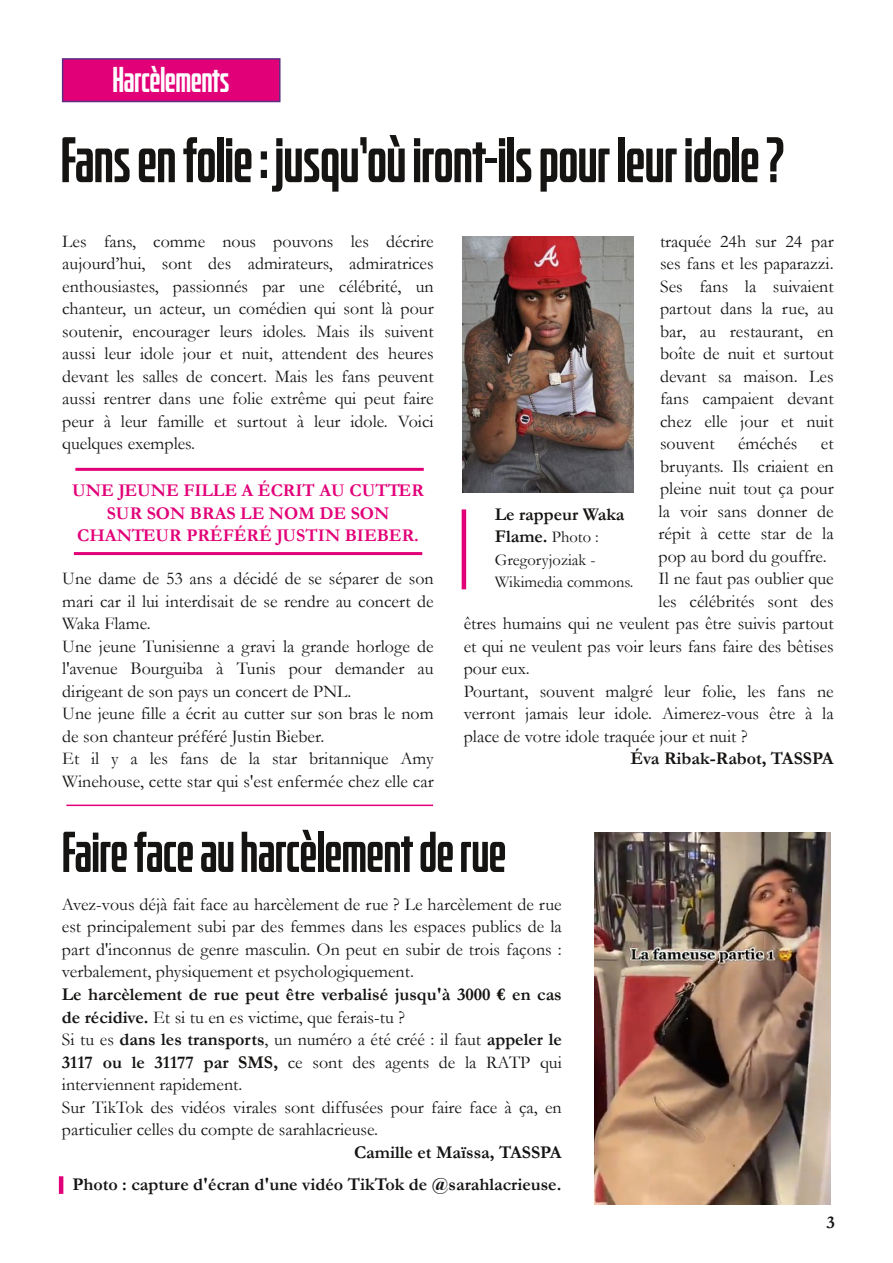
<style>
.page{position:relative;width:893px;height:1263px;background:#fff}
.page>*{position:absolute;margin:0;border:0;box-sizing:border-box;transform-origin:0 0}
.t1{font:700 57px "Bitcrusher Cd Rg";color:#161413}
.t2{font:700 51px "Bitcrusher Cd Rg";color:#161413}
.t3{font:700 31.5px "Bitcrusher Cd Rg";color:#fff}
.t4{font:18px/22.5px "Garamond";color:#161413;text-align:justify}
.t5{font:700 18px/22.5px "Garamond";color:#161413}
.t6{font:700 18px/22.5px "Garamond";color:#e20078;text-align:center}
.t7{font:16.5px/22.5px "Garamond";color:#161413}
.s1{font-weight:400;font-size:16.5px}
.s2{font-weight:700}
</style>
<div class="page">
<img style="left:594px;top:832px;width:236px;height:373px">
<div style="left:63px;top:59px;width:217px;height:42px;background:#e20078"></div>
<div style="left:62px;top:58px;width:218px;height:44px;border:2px solid #5d2d84"></div>
<hr style="left:59px;top:1176px;width:4px;height:18px;background:#e20078">
<img style="left:463px;top:236px;width:170px;height:256px">
<hr style="left:462px;top:509px;width:4px;height:80px;background:#e20078">
<hr style="left:75px;top:468px;width:349px;height:3px;background:#e20078">
<hr style="left:74px;top:552px;width:348px;height:3px;background:#e20078">
<hr style="left:66px;top:804px;width:367px;height:2px;background:#e20078">
<h3 class="t3" style="left:113px;top:59px;width:118px">Наrсѐlемеntѕ</h3>
<h1 class="t1" style="left:61px;top:123px;width:725px">Fаnѕеnfоlіе: јuѕqu’оùіrоnt-іlѕроur lеur іdоlе?</h1>
<p class="t4" style="left:62px;top:230px;width:373px">Les fans, comme nous pouvons les décrire aujourd’hui, sont des admirateurs, admiratrices enthousiastes, passionnés par une célébrité, un chanteur, un acteur, un comédien qui sont là pour soutenir, encourager leurs idoles. Mais ils suivent aussi leur idole jour et nuit, attendent des heures devant les salles de concert. Mais les fans peuvent aussi rentrer dans une folie extrême qui peut faire peur à leur famille et surtout à leur idole. Voici quelques exemples.</p>
<p class="t6" style="left:72px;top:479px;width:353px">UNE JEUNE FILLE A ÉCRIT AU CUTTER<br>SUR SON BRAS LE NOM DE SON<br>CHANTEUR PRÉFÉRÉ JUSTIN BIEBER.</p>
<p class="t4" style="left:62px;top:568px;width:373px;text-align:left">Une dame de 53 ans a décidé de se séparer de son mari car il lui interdisait de se rendre au concert de Waka Flame.<br>Une jeune Tunisienne a gravi la grande horloge de l'avenue Bourguiba à Tunis pour demander au dirigeant de son pays un concert de PNL.<br>Une jeune fille a écrit au cutter sur son bras le nom de son chanteur préféré Justin Bieber.<br>Et il y a les fans de la star britannique Amy Winehouse, cette star qui s'est enfermée chez elle car</p>
<p class="t4" style="left:660px;top:230px;width:175px">traquée 24h sur 24 par ses fans et les paparazzi.<br>Ses fans la suivaient partout dans la rue, au bar, au restaurant, en boîte de nuit et surtout devant sa maison. Les fans campaient devant chez elle jour et nuit souvent</p>
<p class="t4" style="left:738px;top:432px;width:61px">éméchés</p>
<p class="t4" style="left:821px;top:432px;width:14px">et</p>
<p class="t4" style="left:660px;top:455px;width:175px">bruyants. Ils criaient en</p>
<p class="t4" style="left:660px;top:477px;width:175px">pleine nuit tout ça pour</p>
<p class="t4" style="left:658px;top:500px;width:177px">la voir sans donner de</p>
<p class="t4" style="left:658px;top:522px;width:177px">répit à cette star de la</p>
<p class="t4" style="left:658px;top:545px;width:170px">pop au bord du gouffre.</p>
<p class="t4" style="left:658px;top:567px;width:177px">Il ne faut pas oublier que</p>
<p class="t4" style="left:658px;top:590px;width:177px">les célébrités sont des</p>
<p class="t4" style="left:464px;top:612px;width:371px">êtres humains qui ne veulent pas être suivis partout</p>
<p class="t4" style="left:464px;top:635px;width:371px">et qui ne veulent pas voir leurs fans faire des bêtises</p>
<p class="t4" style="left:464px;top:657px;width:68px">pour eux.</p>
<p class="t4" style="left:464px;top:680px;width:371px">Pourtant, souvent malgré leur folie, les fans ne</p>
<p class="t4" style="left:464px;top:702px;width:371px">verront jamais leur idole. Aimerez-vous être à la</p>
<p class="t4" style="left:464px;top:725px;width:285px">place de votre idole traquée jour et nuit ?</p>
<p class="t5" style="left:630px;top:747px;width:205px">Éva Ribak-Rabot, TASSPA</p>
<p class="t5" style="left:495px;top:503px;width:131px">Le rappeur Waka<br>Flame. <span class="s1">Photo :</span></p>
<p class="t7" style="left:495px;top:549px;width:140px">Gregoryjoziak -<br>Wikimedia commons.</p>
<h2 class="t2" style="left:62px;top:819px;width:445px">Fаіrеfасеаuһаrсѐlемеntdеruе</h2>
<p class="t4" style="left:62px;top:893px;width:501px">Avez-vous déjà fait face au harcèlement de rue ? Le harcèlement de rue est principalement subi par des femmes dans les espaces publics de la part d'inconnus de genre masculin. On peut en subir de trois façons : verbalement, physiquement et psychologiquement.</p>
<p class="t4" style="left:62px;top:983px;width:501px;text-align:left"><span class="s2">Le harcèlement de rue peut être verbalisé jusqu'à 3000 € en cas de récidive.</span> Et si tu en es victime, que ferais-tu ?<br>Si tu es <span class="s2">dans les transports</span>, un numéro a été créé : il faut <span class="s2">appeler le 3117 ou le 31177 par SMS,</span> ce sont des agents de la RATP qui interviennent rapidement.<br>Sur TikTok des vidéos virales sont diffusées pour faire face à ça, en particulier celles du compte de sarahlacrieuse.</p>
<p class="t5" style="left:354px;top:1141px;width:209px">Camille et Maïssa, TASSPA</p>
<p class="t5" style="left:72px;top:1173px;width:491px">Photo : capture d'écran d'une vidéo TikTok de @sarahlacrieuse.</p>
<p class="t5" style="left:826px;top:1212px;width:10px">3</p>
</div>
